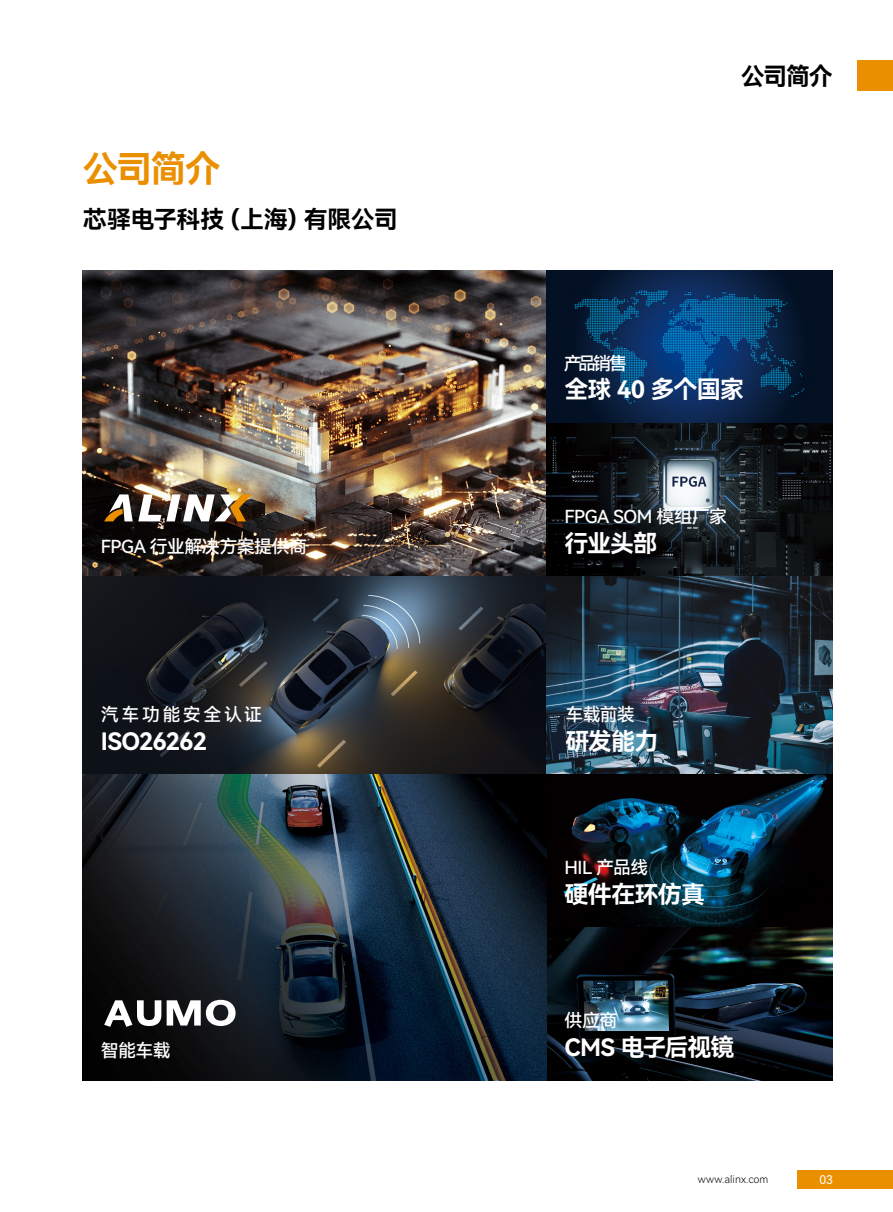
<style>
.page{position:relative;width:893px;height:1212px;background:#fff}
.page>*{position:absolute;margin:0;border:0;box-sizing:border-box;transform-origin:0 0}
.目录三级_公司简介{font:36px "Harmony OS Sans SC Bold";color:#ea9000}
.公司简介_缩进12{font:24px "Harmony OS Sans SC Bold";letter-spacing:-.035em;color:#fff}
.背书脊对齐{font:24px "Harmony OS Sans SC Bold";letter-spacing:-.03em;color:#000}
.公司简介_缩进12-2{font:18px "Harmony OS Sans SC Medium";letter-spacing:-.025em;color:#fff}
.公司简介_缩进12-3{font:18px "Harmony OS Sans SC Medium";letter-spacing:.135em;color:#fff}
.t1{font:12px "Harmony OS Sans SC";color:#fff}
.t2{font:10.5px "Harmony OS Sans SC Light";color:#000}
</style>
<div class="page">
<img style="left:83px;top:270px;width:750px;height:810px">
<svg style="left:104px;top:494px;width:148px;height:27px"></svg>
<svg style="left:104px;top:1000px;width:57px;height:27px"></svg>
<svg style="left:167px;top:1000px;width:69px;height:26px"></svg>
<div style="left:797px;top:1170px;width:96px;height:18px;background:#ea9000"></div>
<div style="left:858px;top:60px;width:35px;height:30px;background:#ea9000"></div>
<p class="目录三级_公司简介" style="left:83px;top:144px;width:140px">公司简介</p>
<p class="背书脊对齐" style="left:83px;top:202px;width:316px">芯驿电子科技（上海）有限公司</p>
<p class="公司简介_缩进12-2" style="left:101px;top:534px;width:208px">FPGA 行业解决方案提供商</p>
<p class="公司简介_缩进12-3" style="left:101px;top:702px;width:163px">汽车功能安全认证</p>
<p class="公司简介_缩进12" style="left:101px;top:724px;width:108px">ISO26262</p>
<p class="背书脊对齐" style="left:741px;top:59px;width:94px">公司简介</p>
<p class="公司简介_缩进12-2" style="left:564px;top:351px;width:65px">产品销售</p>
<p class="公司简介_缩进12" style="left:564px;top:373px;width:181px">全球 40 多个国家</p>
<p class="公司简介_缩进12-2" style="left:564px;top:504px;width:164px">FPGA SOM 模组厂家</p>
<p class="公司简介_缩进12" style="left:564px;top:526px;width:94px">行业头部</p>
<p class="公司简介_缩进12-2" style="left:565px;top:702px;width:71px">车载前装</p>
<p class="公司简介_缩进12" style="left:565px;top:724px;width:94px">研发能力</p>
<p class="公司简介_缩进12-2" style="left:564px;top:855px;width:85px">HIL 产品线</p>
<p class="公司简介_缩进12" style="left:564px;top:877px;width:142px">硬件在环仿真</p>
<p class="公司简介_缩进12-2" style="left:564px;top:1008px;width:54px">供应商</p>
<p class="公司简介_缩进12-2" style="left:101px;top:1038px;width:71px">智能车载</p>
<p class="公司简介_缩进12" style="left:564px;top:1030px;width:172px">CMS 电子后视镜</p>
<p class="t2" style="left:698px;top:1172px;width:72px">www.alinx.com</p>
<p class="t1" style="left:819px;top:1171px;width:15px">03</p>
</div>
